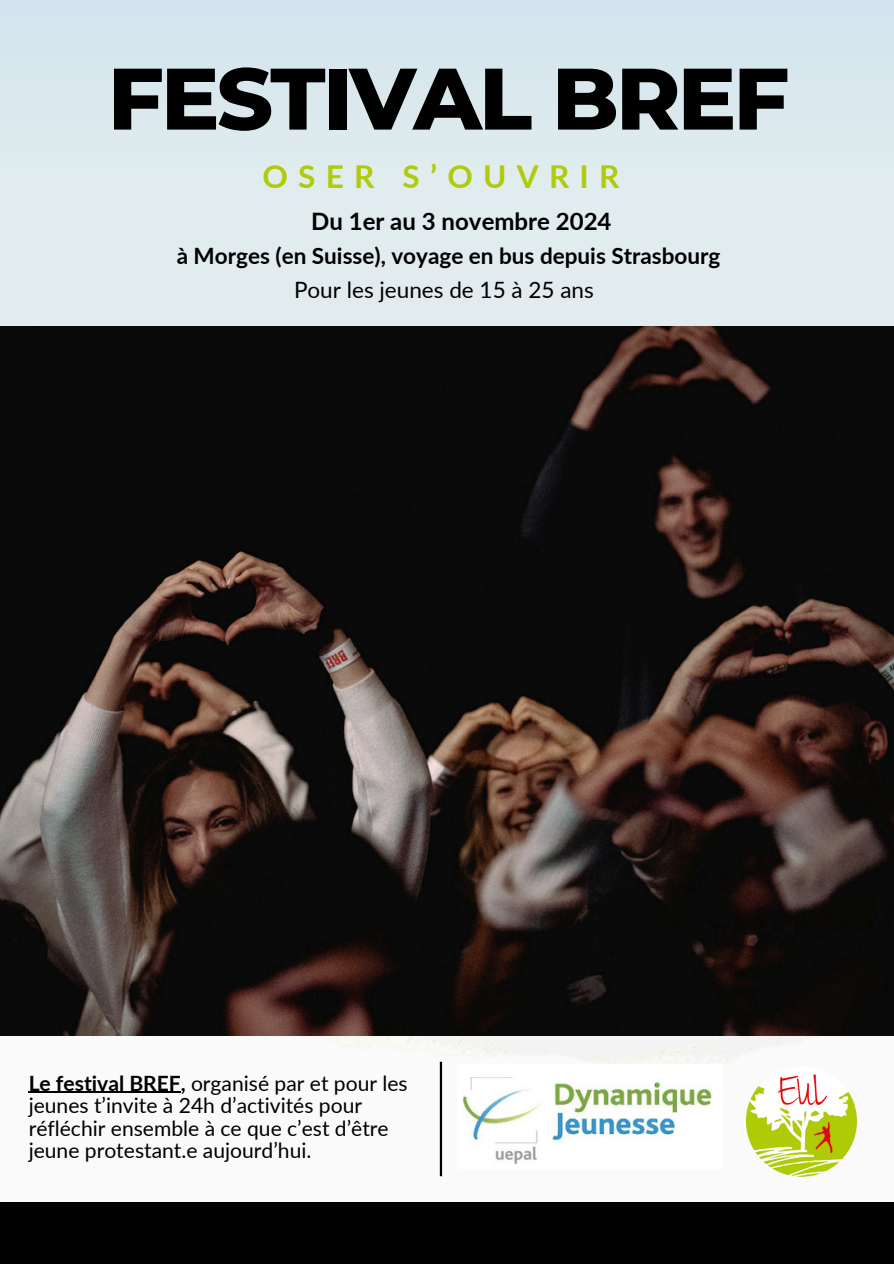
<style>
.page{position:relative;width:894px;height:1264px;background:#fff}
.page>*{position:absolute;margin:0;border:0;box-sizing:border-box;transform-origin:0 0}
.t1{font:800 87px "Montserrat";letter-spacing:-.03em;color:#000}
.t2{font:700 31.5px "Lato";letter-spacing:.325em;color:#afcb0a}
.t3{font:700 24px "Lato";color:#000}
.t4{font:700 22.5px "Lato";color:#000}
.t5{font:22.5px "Lato";color:#000}
.t6{font:21px/22.5px "Lato";color:#000}
.s1{font-weight:700}
</style>
<div class="page">
<div style="left:0;top:0;width:893px;height:351px;background:#dfecee"></div>
<img style="left:0;top:1035px;width:893px;height:142px">
<div style="left:0;top:1202px;width:893px;height:61px;background:#020202"></div>
<hr style="left:439px;top:1061px;width:3px;height:115px;background:#000">
<img style="left:0;top:326px;width:893px;height:709px">
<img style="left:746px;top:1066px;width:110px;height:110px">
<img style="left:457px;top:1064px;width:265px;height:104px">
<hr style="left:29px;top:1091px;width:152px;height:1px;background:#000">
<p class="t1" style="left:108px;top:45px;width:682px">FESTIVAL BREF</p>
<p class="t2" style="left:262px;top:156px;width:358px">OSER S’OUVRIR</p>
<p class="t3" style="left:311px;top:206px;width:302px">Du 1er au 3 novembre 2024</p>
<p class="t4" style="left:177px;top:242px;width:545px">à Morges (en Suisse), voyage en bus depuis Strasbourg</p>
<p class="t5" style="left:294px;top:275px;width:301px">Pour les jeunes de 15 à 25 ans</p>
<p class="t6" style="left:29px;top:1071px;width:380px"><span class="s1">Le festival BREF,</span> organisé par et pour les jeunes t’invite à 24h d’activités pour réfléchir ensemble à ce que c’est d’être jeune protestant.e aujourd’hui.</p>
</div>
